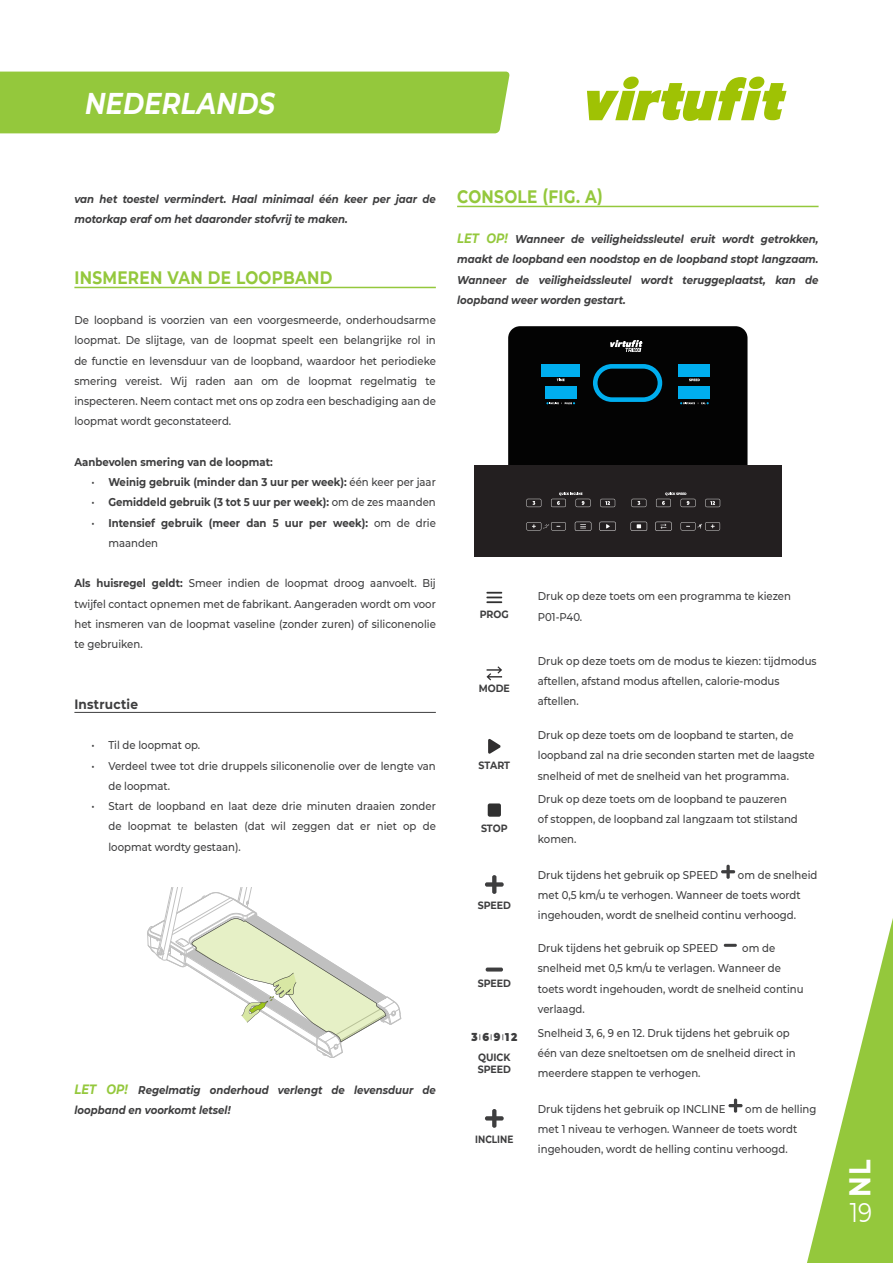
<style>
.page{position:relative;width:893px;height:1263px;background:#fff}
.page>*{position:absolute;margin:0;border:0;box-sizing:border-box;transform-origin:0 0}
.t1{font:italic 700 30px "Montserrat";letter-spacing:.01em;color:#fff;scale:.85 1}
.t2{font:700 30px "Montserrat";color:#fff;scale:.85 1}
.t3{font:27px "Montserrat";color:#fff;scale:.85 1}
.VF__Opsomming_platte_tekst{font:700 18px "Montserrat";letter-spacing:.02em;color:#94c83c;scale:.85 1}
.VF__Opsomming_platte_tekst-2{font:700 13.5px "Montserrat";letter-spacing:.02em;color:#3e3e3f;scale:.9 1}
.t4{font:500 11.25px/20.2px "Montserrat";color:#3e3e3f;scale:.9 1}
.VF__Opsomming_platte_tekst-3{font:italic 700 11.25px/20.2px "Montserrat";color:#3e3e3f;scale:.9 1}
.t5{font:700 11.25px/20.2px "Montserrat";color:#3e3e3f;scale:.9 1}
.t6{font:900 11.25px "Montserrat";color:#3e3e3f;scale:.9 1}
.t7{font:700 10.5px/12px "Montserrat";color:#3e3e3f;scale:.9 1}
.t8{font:700 10.5px "Montserrat";color:#3e3e3f;scale:.85 1}
.s1{font-weight:500}
.s2{font-weight:700}
.s3{font-size:13.5px;color:#94c83c}
</style>
<div class="page">
<div style="left:0;top:72px;width:510px;height:61px;background:#94c83c"></div>
<svg style="left:587px;top:77px;width:199px;height:44px"></svg>
<svg style="left:807px;top:918px;width:86px;height:345px"></svg>
<hr style="left:457px;top:206px;width:362px;height:1px;background:#94c83c">
<svg style="left:508px;top:326px;width:239px;height:140px"></svg>
<div style="left:474px;top:466px;width:307px;height:91px;background:#231f20"></div>
<svg style="left:526px;top:499px;width:15px;height:8px"></svg>
<svg style="left:600px;top:499px;width:15px;height:8px"></svg>
<svg style="left:631px;top:499px;width:15px;height:8px"></svg>
<svg style="left:705px;top:499px;width:15px;height:8px"></svg>
<svg style="left:575px;top:522px;width:16px;height:9px"></svg>
<svg style="left:599px;top:522px;width:17px;height:9px"></svg>
<svg style="left:631px;top:522px;width:16px;height:9px"></svg>
<svg style="left:526px;top:522px;width:40px;height:8px"></svg>
<svg style="left:656px;top:492px;width:39px;height:15px"></svg>
<svg style="left:551px;top:492px;width:40px;height:15px"></svg>
<svg style="left:681px;top:522px;width:39px;height:8px"></svg>
<svg style="left:655px;top:522px;width:17px;height:9px"></svg>
<svg style="left:486px;top:592px;width:16px;height:11px"></svg>
<svg style="left:487px;top:666px;width:15px;height:14px"></svg>
<svg style="left:488px;top:739px;width:13px;height:15px"></svg>
<div style="left:488px;top:803px;width:13px;height:14px;background:#303030;border-radius:2px"></div>
<svg style="left:485px;top:875px;width:19px;height:19px"></svg>
<svg style="left:721px;top:865px;width:14px;height:14px"></svg>
<svg style="left:486px;top:967px;width:17px;height:4px"></svg>
<svg style="left:724px;top:944px;width:13px;height:3px"></svg>
<svg style="left:485px;top:1109px;width:19px;height:19px"></svg>
<svg style="left:728px;top:1098px;width:15px;height:15px"></svg>
<hr style="left:74px;top:287px;width:362px;height:1px;background:#94c83c">
<hr style="left:74px;top:712px;width:362px;height:1px;background:#3e3e3f">
<svg style="left:147px;top:887px;width:254px;height:170px"></svg>
<h1 class="t1" style="left:85px;top:82px;width:225px">NEDERLANDS</h1>
<p class="VF__Opsomming_platte_tekst-3" style="left:74px;top:188px;width:403px">van het toestel vermindert. Haal minimaal één keer per jaar de motorkap eraf om het daaronder stofvrij te maken.</p>
<p class="VF__Opsomming_platte_tekst" style="left:74px;top:264px;width:305px">INSMEREN VAN DE LOOPBAND</p>
<p class="t4" style="left:74px;top:309px;width:403px;text-align:justify">De loopband is voorzien van een voorgesmeerde, onderhoudsarme loopmat. De slijtage, van de loopmat speelt een belangrijke rol in de functie en levensduur van de loopband, waardoor het periodieke smering vereist. Wij raden aan om de loopmat regelmatig te inspecteren. Neem contact met ons op zodra een beschadiging aan de loopmat wordt geconstateerd.</p>
<p class="t5" style="left:74px;top:451px;width:222px">Aanbevolen smering van de loopmat:</p>
<p class="t5" style="left:91px;top:471px;width:384px"><span class="s1">•</span> Weinig gebruik (minder dan 3 uur per week): <span class="s1">één keer per jaar</span></p>
<p class="t5" style="left:91px;top:492px;width:384px"><span class="s1">•</span> Gemiddeld gebruik (3 tot 5 uur per week): <span class="s1">om de zes maanden</span></p>
<p class="t5" style="left:108px;top:512px;width:365px;text-indent:-17px"><span class="s1">•</span> Intensief gebruik (meer dan 5 uur per week): <span class="s1">om de drie maanden</span></p>
<p class="t4" style="left:74px;top:573px;width:403px;text-align:justify"><span class="s2">Als huisregel geldt:</span> Smeer indien de loopmat droog aanvoelt. Bij twijfel contact opnemen met de fabrikant. Aangeraden wordt om voor het insmeren van de loopmat vaseline (zonder zuren) of siliconenolie te gebruiken.</p>
<p class="VF__Opsomming_platte_tekst-2" style="left:74px;top:694px;width:72px">Instructie</p>
<p class="t4" style="left:91px;top:735px;width:122px">• Til de loopmat op.</p>
<p class="t4" style="left:108px;top:755px;width:365px;text-indent:-17px">• Verdeel twee tot drie druppels siliconenolie over de lengte van de loopmat.</p>
<p class="t4" style="left:108px;top:795px;width:365px;text-align:justify;text-indent:-17px">• Start de loopband en laat deze drie minuten draaien zonder de loopmat te belasten (dat wil zeggen dat er niet op de loopmat wordty gestaan).</p>
<p class="VF__Opsomming_platte_tekst-3" style="left:74px;top:1079px;width:403px"><span class="s3">LET OP!</span> Regelmatig onderhoud verlengt de levensduur de loopband en voorkomt letsel!</p>
<p class="VF__Opsomming_platte_tekst" style="left:457px;top:183px;width:173px">CONSOLE (FIG. A)</p>
<p class="VF__Opsomming_platte_tekst-3" style="left:457px;top:228px;width:403px;text-align:justify"><span class="s3">LET OP!</span> Wanneer de veiligheidssleutel eruit wordt getrokken, maakt de loopband een noodstop en de loopband stopt langzaam.<br>Wanneer de veiligheidssleutel wordt teruggeplaatst, kan de loopband weer worden gestart.</p>
<p class="t7" style="left:480px;top:608px;width:34px">PROG</p>
<p class="t7" style="left:479px;top:682px;width:36px">MODE</p>
<p class="t7" style="left:479px;top:758px;width:36px">START</p>
<p class="t7" style="left:481px;top:821px;width:31px">STOP</p>
<p class="t7" style="left:478px;top:899px;width:39px">SPEED</p>
<p class="t7" style="left:478px;top:976px;width:39px">SPEED</p>
<p class="t6" style="left:471px;top:1028px;width:52px">3<sup>|</sup>6<sup>|</sup>9<sup>|</sup>12</p>
<p class="t7" style="left:478px;top:1051px;width:39px">QUICK<br>SPEED</p>
<p class="t8" style="left:475px;top:1131px;width:46px">INCLINE</p>
<p class="t4" style="left:538px;top:586px;width:283px">Druk op deze toets om een programma te kiezen<br>P01-P40.</p>
<p class="t4" style="left:538px;top:650px;width:311px">Druk op deze toets om de modus te kiezen: tijdmodus aftellen, afstand modus aftellen, calorie-modus aftellen.</p>
<p class="t4" style="left:538px;top:724px;width:309px">Druk op deze toets om de loopband te starten, de loopband zal na drie seconden starten met de laagste snelheid of met de snelheid van het programma.</p>
<p class="t4" style="left:538px;top:788px;width:290px">Druk op deze toets om de loopband te pauzeren of stoppen, de loopband zal langzaam tot stilstand komen.</p>
<p class="t4" style="left:538px;top:864px;width:312px;text-indent:200px">om de snelheid met 0,5 km/u te verhogen. Wanneer de toets wordt ingehouden, wordt de snelheid continu verhoogd.</p>
<p class="t4" style="left:538px;top:864px;width:202px">Druk tijdens het gebruik op SPEED</p>
<p class="t4" style="left:538px;top:937px;width:202px">Druk tijdens het gebruik op SPEED</p>
<p class="t4" style="left:538px;top:937px;width:297px;text-indent:204px">om de snelheid met 0,5 km/u te verlagen. Wanneer de toets wordt ingehouden, wordt de snelheid continu verlaagd.</p>
<p class="t4" style="left:538px;top:1022px;width:288px">Snelheid 3, 6, 9 en 12. Druk tijdens het gebruik op één van deze sneltoetsen om de snelheid direct in meerdere stappen te verhogen.</p>
<p class="t4" style="left:538px;top:1098px;width:311px;text-indent:207px">om de helling met 1 niveau te verhogen. Wanneer de toets wordt ingehouden, wordt de helling continu verhoogd.</p>
<p class="t4" style="left:538px;top:1098px;width:210px">Druk tijdens het gebruik op INCLINE</p>
<h1 class="t2" style="left:838px;top:1197px;width:45px;rotate:-90deg">NL</h1>
<h2 class="t3" style="left:850px;top:1194px;width:28px">19</h2>
</div>
